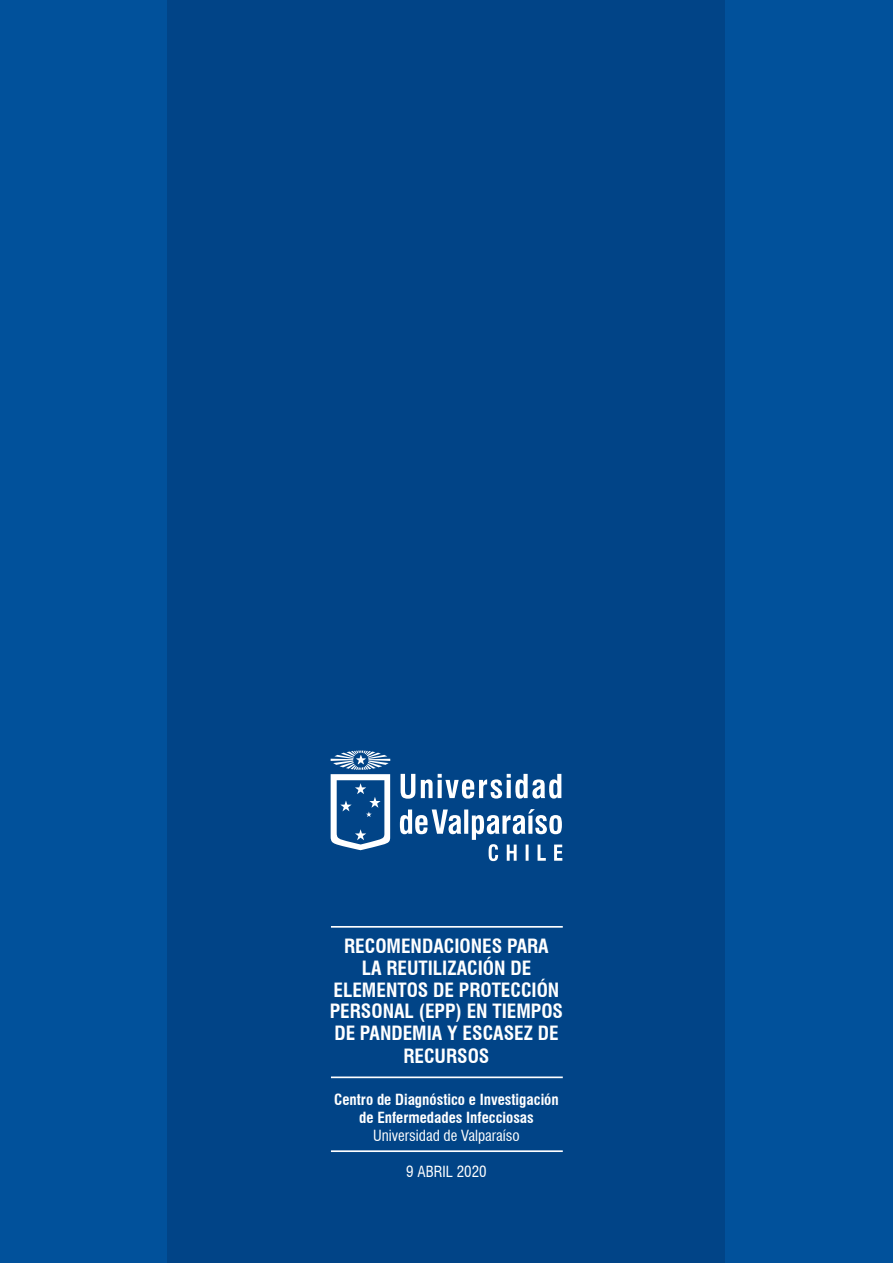
<style>
.page{position:relative;width:893px;height:1263px;background:#01519b}
.page>*{position:absolute;margin:0;border:0;box-sizing:border-box;transform-origin:0 0}
.t1{font:700 condensed 19.2px/21.8px "Swiss 721 BT";color:#fff;text-align:center}
.t2{font:700 condensed 15px "Swiss 721 BT";color:#fff}
.t3{font:condensed 15px "Swiss 721 BT";color:#fff}
</style>
<div class="page">
<div style="left:168px;top:0;width:557px;height:1263px;background:#014487"></div>
<svg style="left:331px;top:750px;width:59px;height:100px"></svg>
<svg style="left:400px;top:809px;width:162px;height:52px"></svg>
<svg style="left:401px;top:774px;width:160px;height:25px"></svg>
<hr style="left:331px;top:926px;width:232px;height:2px;background:#fff">
<hr style="left:331px;top:1076px;width:232px;height:2px;background:#fff">
<hr style="left:331px;top:1150px;width:232px;height:2px;background:#fff">
<p class="t1" style="left:330px;top:935px;width:235px">RECOMENDACIONES PARA<br>LA REUTILIZACIÓN DE<br>ELEMENTOS DE PROTECCIÓN<br>PERSONAL (EPP) EN TIEMPOS</p>
<p class="t1" style="left:334px;top:1022px;width:226px">DE PANDEMIA Y ESCASEZ DE</p>
<p class="t1" style="left:403px;top:1045px;width:87px">RECURSOS</p>
<p class="t2" style="left:334px;top:1090px;width:226px">Centro de Diagnóstico e Investigación</p>
<p class="t2" style="left:359px;top:1108px;width:176px">de Enfermedades Infecciosas</p>
<p class="t3" style="left:373px;top:1126px;width:148px">Universidad de Valparaíso</p>
<p class="t3" style="left:406px;top:1162px;width:82px">9 ABRIL 2020</p>
</div>
